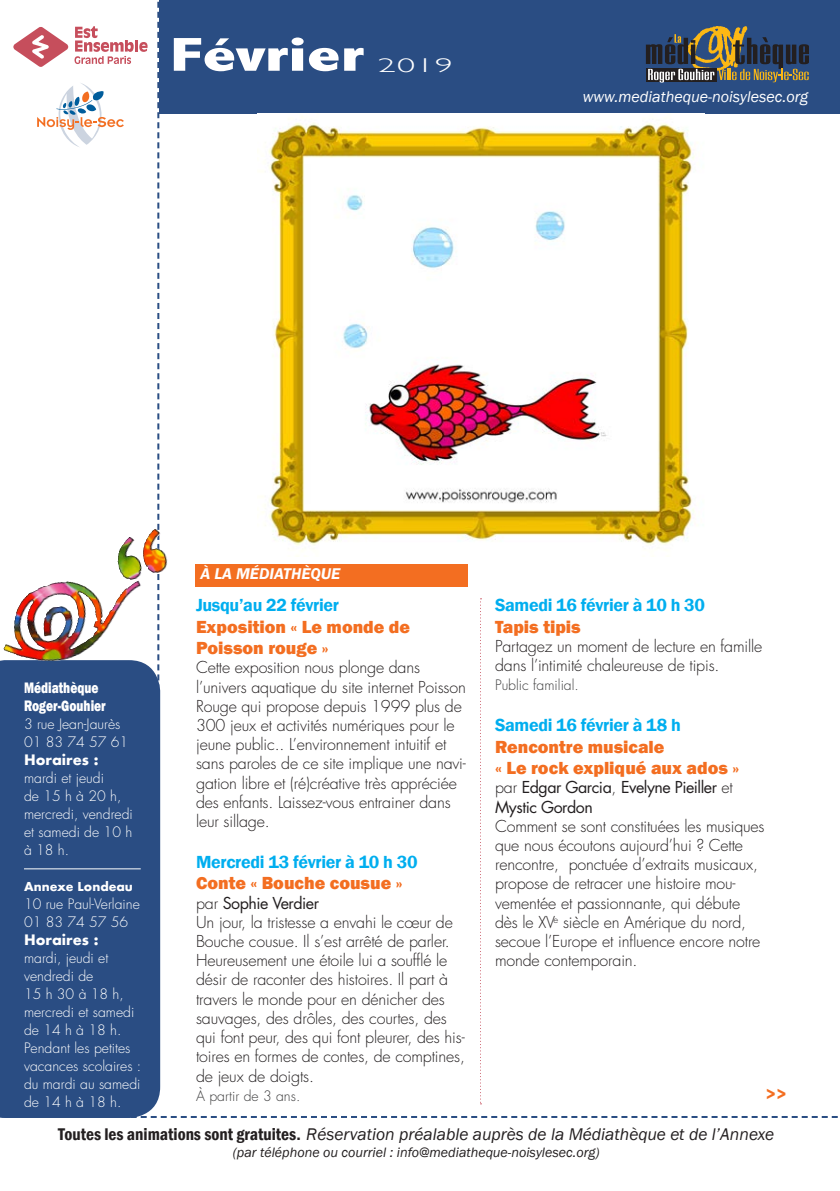
<style>
.page{position:relative;width:840px;height:1191px;background:#fff}
.page>*{position:absolute;margin:0;border:0;box-sizing:border-box;transform-origin:0 0}
.t1{font:800 condensed 48px "Abadi";color:#fff;scale:1.5 1}
.t2{font:300 20px "Gill Sans";color:#fff;scale:1.8 1}
.t3{font:800 18px/21.6px "Franklin Gothic";color:#f36e21}
.t4{font:600 18px "Franklin Gothic";letter-spacing:-.02em;color:#00aeef}
.t5{font:italic 17.4px "Franklin Gothic";color:#231f20}
.t6{font:300 16px/19.2px "Futura";letter-spacing:-.01em;color:#231f20}
.t7{font:16px/19.2px "Futura";letter-spacing:-.03em;color:#231f20}
.t8{font:italic 16px "Franklin Gothic";color:#fff}
.t9{font:italic 600 16px "Franklin Gothic";color:#fff}
.t10{font:800 15.6px/18px "Franklin Gothic";color:#fff;scale:.77 1}
.t11{font:300 14px/18px "Futura";color:#fff}
.t12{font:italic 14px "Franklin Gothic";color:#231f20}
.t13{font:300 14px "Futura";color:#3e3e3f}
.t14{font:700 14px "Futura";color:#fff}
.t15{font:700 12px "Futura";color:#fff}
.s1{font-weight:400}
.s2{font-weight:300}
.s3{font-weight:600;font-style:normal;font-stretch:condensed}
</style>
<div class="page">
<div style="left:159px;top:0;width:680px;height:113px;background:#2a4d83"></div>
<svg style="left:157px;top:1px;width:2px;height:659px"></svg>
<svg style="left:160px;top:1116px;width:678px;height:2px"></svg>
<div style="left:0;top:660px;width:160px;height:458px;background:#2a4d83"></div>
<img style="left:92px;top:529px;width:76px;height:94px">
<svg style="left:37px;top:83px;width:87px;height:64px"></svg>
<svg style="left:13px;top:27px;width:55px;height:40px"></svg>
<svg style="left:74px;top:26px;width:73px;height:38px"></svg>
<svg style="left:645px;top:26px;width:162px;height:57px"></svg>
<hr style="left:24px;top:868px;width:117px;height:1px;background:#fff">
<img style="left:262px;top:116px;width:433px;height:430px">
<div style="left:195px;top:564px;width:272px;height:22px;background:#f36e21"></div>
<svg style="left:480px;top:598px;width:1px;height:506px"></svg>
<h1 class="t1" style="left:170px;top:27px;width:131px">Février</h1>
<p class="t2" style="left:378px;top:49px;width:43px">2019</p>
<p class="t8" style="left:582px;top:87px;width:227px">www.mediatheque-noisylesec.org</p>
<p class="t10" style="left:24px;top:679px;width:108px">Médiathèque<br>Roger-Gouhier</p>
<p class="t11" style="left:24px;top:715px;width:106px">3 rue Jean-Jaurès<br>01 83 74 57 61</p>
<p class="t14" style="left:24px;top:749px;width:76px">Horaires :</p>
<p class="t11" style="left:24px;top:769px;width:110px">mardi et jeudi<br>de 15 h à 20 h, mercredi, vendredi et samedi de 10 h à 18 h.</p>
<p class="t15" style="left:24px;top:878px;width:110px">Annexe Londeau</p>
<p class="t11" style="left:24px;top:895px;width:117px">10 rue Paul-Verlaine<br>01 83 74 57 56</p>
<p class="t14" style="left:24px;top:929px;width:76px">Horaires :</p>
<p class="t11" style="left:24px;top:949px;width:119px">mardi, jeudi et vendredi de<br>15 h 30 à 18 h, mercredi et samedi de 14 h à 18 h.<br>Pendant les petites vacances scolaires : du mardi au samedi de 14 h à 18 h.</p>
<p class="t9" style="left:200px;top:563px;width:141px">À LA MÉDIATHÈQUE</p>
<p class="t4" style="left:196px;top:594px;width:144px">Jusqu’au 22 février</p>
<p class="t3" style="left:196px;top:615px;width:215px">Exposition « Le monde de<br>Poisson rouge »</p>
<p class="t6" style="left:196px;top:658px;width:271px">Cette exposition nous plonge dans l’univers aquatique du site internet Poisson Rouge qui propose depuis 1999 plus de 300 jeux et activités numériques pour le jeune public.. L’environnement intuitif et sans paroles de ce site implique une navi&shy;gation libre et (ré)créative très appréciée des enfants. Laissez-vous entrainer dans leur sillage.</p>
<p class="t4" style="left:196px;top:850px;width:223px">Mercredi 13 février à 10 h 30</p>
<p class="t3" style="left:196px;top:872px;width:208px">Conte « Bouche cousue »</p>
<p class="t6" style="left:196px;top:893px;width:270px">par <span class="s1">Sophie Verdier<br></span>Un jour, la tristesse a envahi le cœur de Bouche cousue. Il s’est arrêté de parler.<br>Heureusement une étoile lui a soufflé le désir de raconter des histoires. Il part à travers le monde pour en dénicher des sauvages, des drôles, des courtes, des qui font peur, des qui font pleurer, des his&shy;toires en formes de contes, de comptines, de jeux de doigts.</p>
<p class="t13" style="left:196px;top:1086px;width:106px">À partir de 3 ans.</p>
<p class="t4" style="left:495px;top:594px;width:211px">Samedi 16 février à 10 h 30</p>
<p class="t3" style="left:495px;top:615px;width:87px">Tapis tipis</p>
<p class="t6" style="left:495px;top:636px;width:268px">Partagez un moment de lecture en famille dans l’intimité chaleureuse de tipis.</p>
<p class="t13" style="left:495px;top:676px;width:85px">Public familial.</p>
<p class="t4" style="left:495px;top:714px;width:187px">Samedi 16 février à 18 h</p>
<p class="t3" style="left:495px;top:735px;width:245px">Rencontre musicale<br>« Le rock expliqué aux ados »</p>
<p class="t7" style="left:495px;top:777px;width:239px"><span class="s2">par</span> Edgar Garcia<span class="s2">,</span> Evelyne Pieiller <span class="s2">et<br></span>Mystic Gordon</p>
<p class="t6" style="left:494px;top:816px;width:271px">Comment se sont constituées les musiques que nous écoutons aujourd’hui ? Cette rencontre, ponctuée d’extraits musicaux, propose de retracer une histoire mou&shy;vementée et passionnante, qui débute dès le XV<sup>e</sup> siècle en Amérique du nord, secoue l’Europe et influence encore notre monde contemporain.</p>
<p class="t3" style="left:765px;top:1083px;width:23px">&gt;&gt;</p>
<p class="t5" style="left:58px;top:1123px;width:717px"><span class="s3">Toutes les animations sont gratuites.</span> Réservation préalable auprès de la Médiathèque et de l’Annexe</p>
<p class="t12" style="left:233px;top:1143px;width:368px">(par téléphone ou courriel : info@mediatheque-noisylesec.org)</p>
</div>
